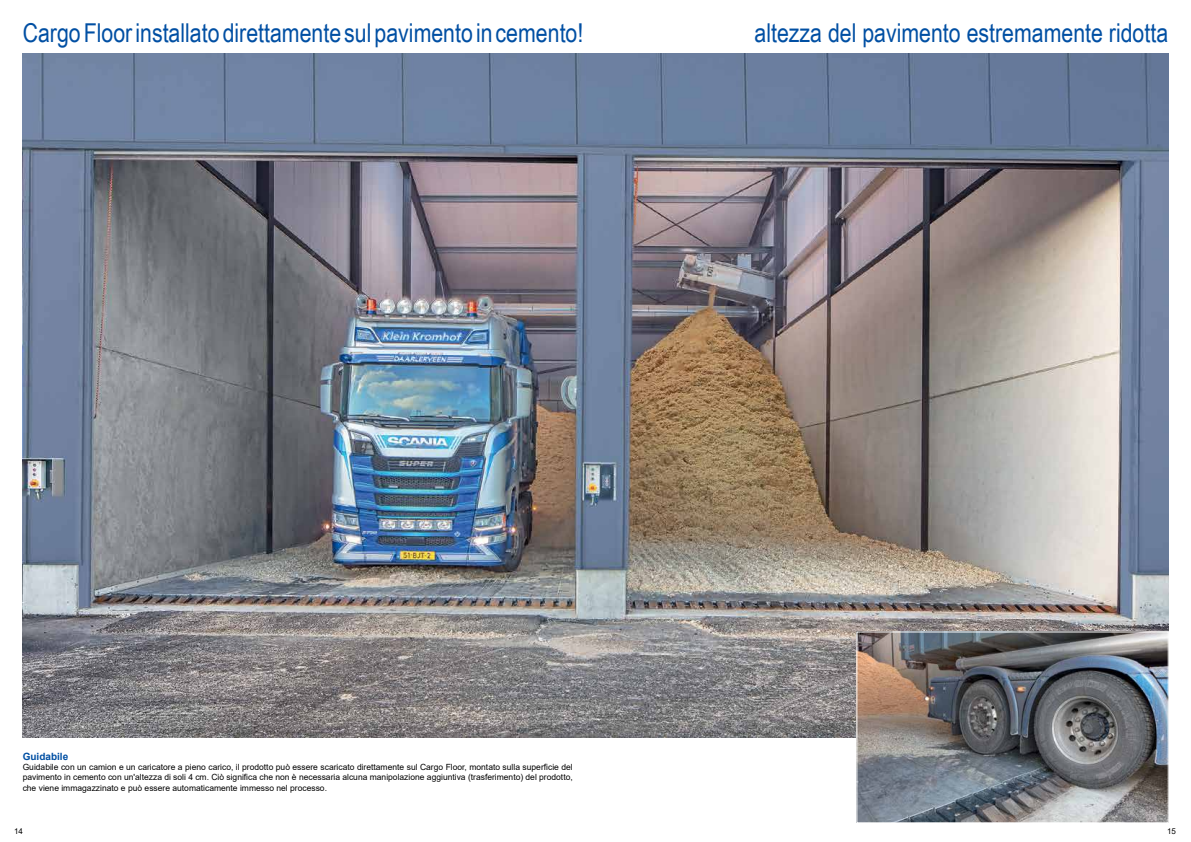
<style>
.page{position:relative;width:1191px;height:842px;background:#fff}
.page>*{position:absolute;margin:0;border:0;box-sizing:border-box;transform-origin:0 0}
.t1{font:26px "Arial Narrow";color:#004fa3}
.t2{font:700 10px "Arial";color:#004fa3}
.t3{font:8.5px/10.2px "Arial";color:#000;text-align:justify}
.t4{font:8px "Arial";color:#000}
</style>
<div class="page">
<img style="left:23px;top:54px;width:1145px;height:683px">
<img style="left:858px;top:633px;width:308px;height:188px">
<div style="left:856px;top:631px;width:312px;height:192px;border:1px solid #fff"></div>
<h1 class="t1" style="left:23px;top:13px;width:562px">Cargo Floor installato direttamente sul pavimento in cemento!</h1>
<h1 class="t1" style="left:754px;top:13px;width:415px">altezza del pavimento estremamente ridotta</h1>
<p class="t2" style="left:23px;top:749px;width:47px">Guidabile</p>
<p class="t3" style="left:23px;top:762px;width:551px">Guidabile con un camion e un caricatore a pieno carico, il prodotto può essere scaricato direttamente sul Cargo Floor, montato sulla superficie del pavimento in cemento con un'altezza di soli 4 cm. Ciò significa che non è necessaria alcuna manipolazione aggiuntiva (trasferimento) del prodotto, che viene immagazzinato e può essere automaticamente immesso nel processo.</p>
<p class="t4" style="left:14px;top:825px;width:10px">14</p>
<p class="t4" style="left:1167px;top:825px;width:10px">15</p>
</div>
